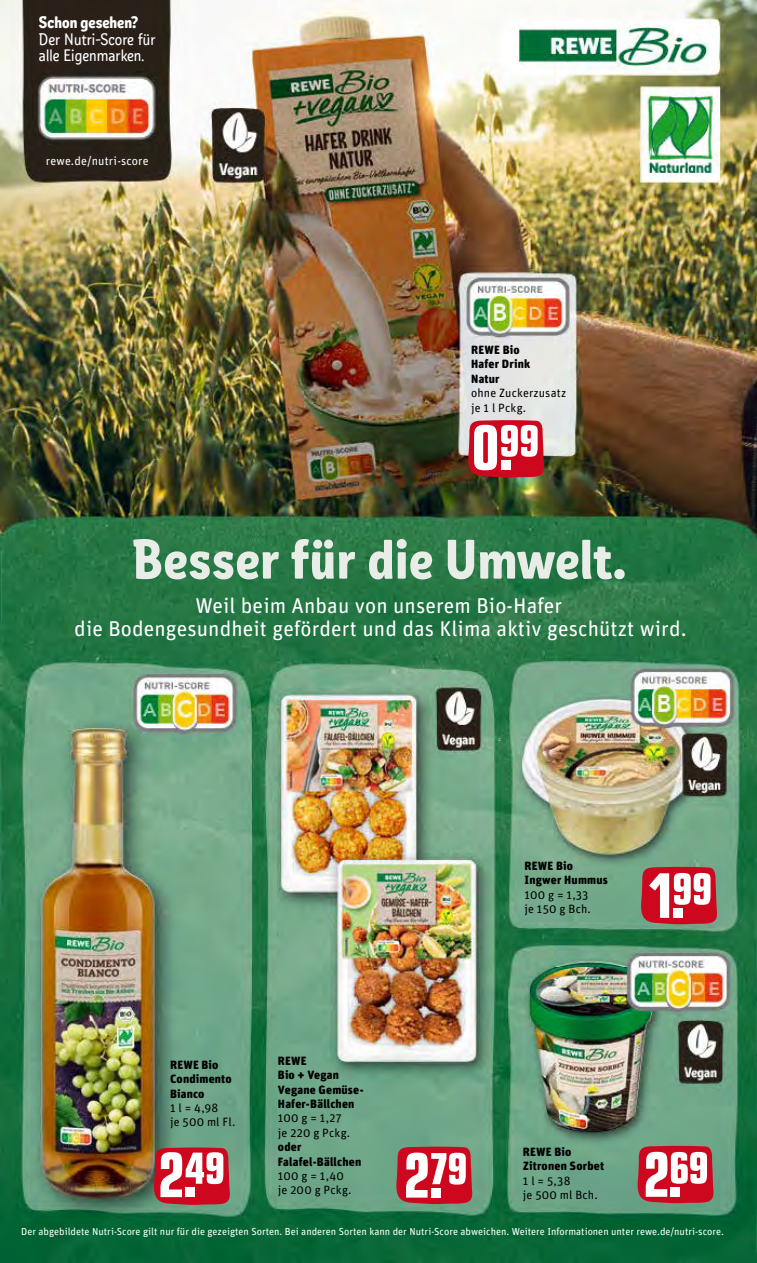
<style>
.page{position:relative;width:757px;height:1263px;background:#fff}
.page>*{position:absolute;margin:0;border:0;box-sizing:border-box;transform-origin:0 0}
.t1{font:61.5px "REWE Preisschrift";color:#fff}
.t2{font:700 55.5px "REWE Mato";letter-spacing:.015em;color:#e9ede8}
.t3{font:21.45px/23.4px "Unit Rounded OT";letter-spacing:.005em;color:#fff;text-align:center}
.t4{font:16.5px/16.5px "REWE Mato";color:#fff}
.t5{font:700 16.5px "REWE Mato";color:#fff}
.t6{font:900 12px/14.4px "Unit Rounded OT";letter-spacing:.015em;color:#000}
.t7{font:12px/14.4px "Unit Rounded OT";letter-spacing:.015em;color:#000}
.t8{font:12px "Unit Rounded OT";letter-spacing:.015em;color:#fff}
.t9{font:10.2px "Unit Rounded OT";color:#fff}
</style>
<div class="page">
<img style="left:0;top:0;width:757px;height:1262px">
<svg style="left:463px;top:420px;width:83px;height:58px;background:#c61d2e"></svg>
<svg style="left:632px;top:1146px;width:84px;height:58px;background:#bd1f2e"></svg>
<svg style="left:391px;top:1146px;width:83px;height:58px;background:#be1e2d"></svg>
<svg style="left:636px;top:867px;width:83px;height:58px;background:#bf1e2d"></svg>
<svg style="left:149px;top:1147px;width:83px;height:58px;background:#be1a29"></svg>
<h3 class="t5" style="left:39px;top:9px;width:101px">Schon gesehen?</h3>
<h3 class="t4" style="left:39px;top:29px;width:118px">Der Nutri-Score für alle Eigenmarken.</h3>
<p class="t8" style="left:46px;top:153px;width:104px">rewe.de/nutri-score</p>
<p class="t6" style="left:471px;top:342px;width:61px">REWE Bio<br>Hafer Drink<br>Natur</p>
<p class="t7" style="left:471px;top:386px;width:96px">ohne Zuckerzusatz je 1 l Pckg.</p>
<h1 class="t1" style="left:472px;top:413px;width:69px">0.))</h1>
<h2 class="t2" style="left:133px;top:515px;width:495px">Besser für die Umwelt.</h2>
<h3 class="t3" style="left:74px;top:593px;width:614px">Weil beim Anbau von unserem Bio-Hafer<br>die Bodengesundheit gefördert und das Klima aktiv geschützt wird.</h3>
<p class="t6" style="left:170px;top:1057px;width:63px">REWE Bio<br>Condimento<br>Bianco</p>
<p class="t7" style="left:170px;top:1100px;width:67px">1 l = 4,98<br>je 500 ml Fl.</p>
<h1 class="t1" style="left:159px;top:1140px;width:68px">2.$)</h1>
<p class="t6" style="left:278px;top:1053px;width:87px">REWE<br>Bio + Vegan<br>Vegane Gemüse-<br>Hafer-Bällchen</p>
<p class="t7" style="left:278px;top:1111px;width:74px">100 g = 1,27 je 220 g Pckg.</p>
<p class="t6" style="left:278px;top:1140px;width:85px">oder<br>Falafel-Bällchen</p>
<p class="t7" style="left:278px;top:1168px;width:75px">100 g = 1,40 je 200 g Pckg.</p>
<h1 class="t1" style="left:404px;top:1140px;width:64px">2./)</h1>
<p class="t6" style="left:524px;top:858px;width:85px">REWE Bio<br>Ingwer Hummus</p>
<p class="t7" style="left:524px;top:887px;width:68px">100 g = 1,33 je 150 g Bch.</p>
<h1 class="t1" style="left:649px;top:861px;width:64px">1.))</h1>
<p class="t6" style="left:523px;top:1144px;width:83px">REWE Bio<br>Zitronen Sorbet</p>
<p class="t7" style="left:523px;top:1173px;width:76px">1 l = 5,38<br>je 500 ml Bch.</p>
<h1 class="t1" style="left:644px;top:1139px;width:66px">2.&amp;)</h1>
<p class="t9" style="left:21px;top:1225px;width:704px">Der abgebildete Nutri-Score gilt nur für die gezeigten Sorten. Bei anderen Sorten kann der Nutri-Score abweichen. Weitere Informationen unter rewe.de/nutri-score.</p>
</div>
